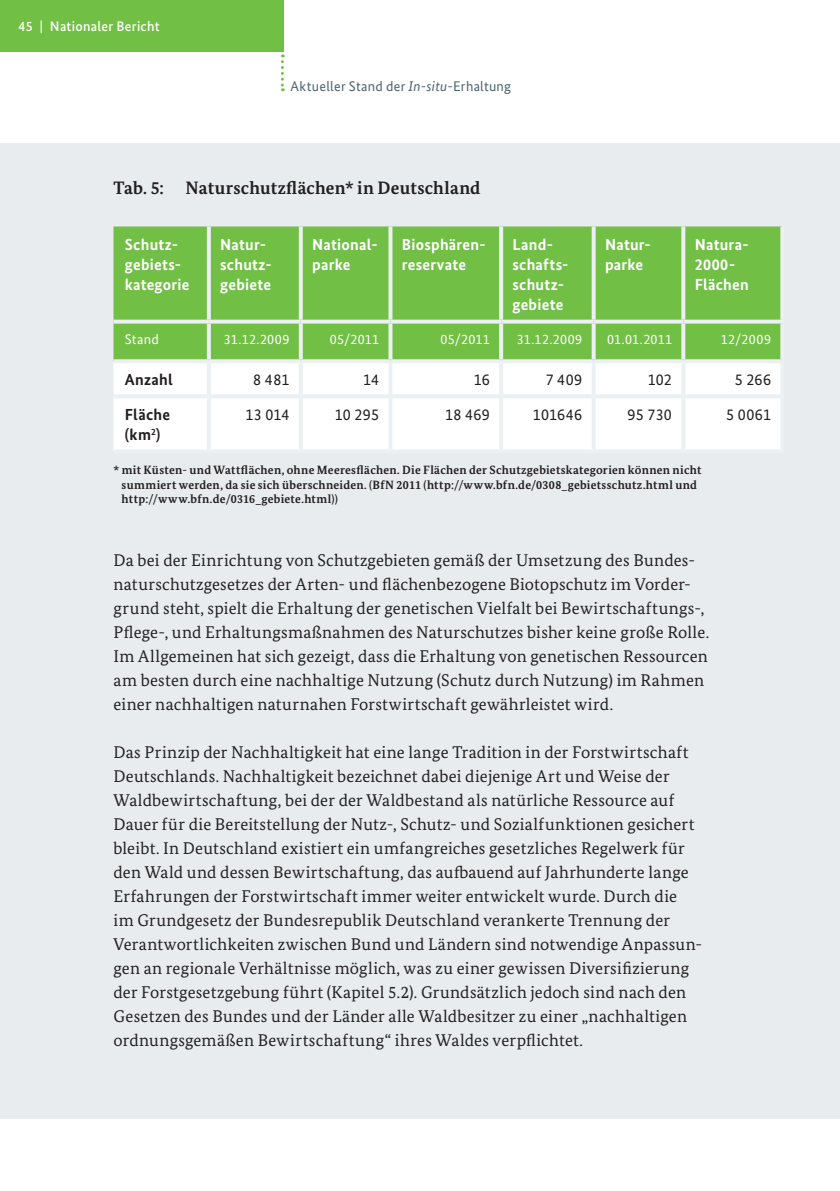
<style>
.page{position:relative;width:840px;height:1191px;background:#fff}
.page>*{position:absolute;margin:0;border:0;box-sizing:border-box;transform-origin:0 0}
.t1{font:700 18px "Bundes Serif";letter-spacing:.015em;color:#231f20}
.t2{font:17px/24px "Bundes Serif";letter-spacing:.015em;color:#231f20}
.t3{font:700 16px/20px "Bundes Sans";letter-spacing:.015em;color:#fff}
.t4{font:16px "Bundes Sans";letter-spacing:.015em;color:#231f20}
.t5{font:700 16px/20px "Bundes Sans";letter-spacing:.015em;color:#231f20}
.t6{font:14px "Bundes Sans";letter-spacing:.02em;color:#fff}
.t7{font:14px "Bundes Sans";letter-spacing:.02em;color:#4d636e}
.t8{font:500 14px "Bundes Sans";letter-spacing:.02em;color:#fff}
.t9{font:700 12px/14.4px "Bundes Serif";letter-spacing:.025em;color:#231f20}
.s1{font-style:italic}
</style>
<div class="page">
<div style="left:0;top:143px;width:839px;height:975px;background:#e8ecef"></div>
<div style="left:0;top:0;width:283px;height:52px;background:#71bf44"></div>
<svg style="left:281px;top:55px;width:2px;height:36px"></svg>
<div style="left:113px;top:226px;width:666px;height:133px;background:#71bf44"></div>
<div style="left:113px;top:363px;width:666px;height:86px;background:#fff"></div>
<svg style="left:207px;top:226px;width:4px;height:93px"></svg>
<svg style="left:298px;top:226px;width:4px;height:93px"></svg>
<svg style="left:388px;top:226px;width:4px;height:93px"></svg>
<svg style="left:499px;top:226px;width:4px;height:93px"></svg>
<svg style="left:591px;top:226px;width:4px;height:93px"></svg>
<svg style="left:681px;top:226px;width:4px;height:93px"></svg>
<svg style="left:779px;top:226px;width:4px;height:93px"></svg>
<svg style="left:113px;top:319px;width:96px;height:4px"></svg>
<svg style="left:209px;top:319px;width:91px;height:4px"></svg>
<svg style="left:207px;top:323px;width:4px;height:36px"></svg>
<svg style="left:300px;top:319px;width:90px;height:4px"></svg>
<svg style="left:298px;top:323px;width:4px;height:36px"></svg>
<svg style="left:390px;top:319px;width:111px;height:4px"></svg>
<svg style="left:388px;top:323px;width:4px;height:36px"></svg>
<svg style="left:501px;top:319px;width:92px;height:4px"></svg>
<svg style="left:499px;top:323px;width:4px;height:36px"></svg>
<svg style="left:593px;top:319px;width:90px;height:4px"></svg>
<svg style="left:591px;top:323px;width:4px;height:36px"></svg>
<svg style="left:683px;top:319px;width:100px;height:4px"></svg>
<svg style="left:681px;top:323px;width:4px;height:36px"></svg>
<svg style="left:779px;top:323px;width:4px;height:36px"></svg>
<svg style="left:113px;top:359px;width:96px;height:2px"></svg>
<svg style="left:209px;top:359px;width:91px;height:1px"></svg>
<hr style="left:207px;top:363px;width:4px;height:31px;background:#ecf0f2">
<svg style="left:300px;top:359px;width:90px;height:2px"></svg>
<svg style="left:298px;top:363px;width:4px;height:31px"></svg>
<svg style="left:390px;top:359px;width:111px;height:2px"></svg>
<hr style="left:388px;top:363px;width:4px;height:31px;background:#ecf0f2">
<svg style="left:501px;top:359px;width:92px;height:2px"></svg>
<hr style="left:499px;top:363px;width:4px;height:31px;background:#ecf0f2">
<svg style="left:593px;top:359px;width:90px;height:2px"></svg>
<hr style="left:591px;top:363px;width:4px;height:31px;background:#ecf0f2">
<svg style="left:683px;top:359px;width:100px;height:2px"></svg>
<hr style="left:681px;top:363px;width:4px;height:31px;background:#ecf0f2">
<svg style="left:779px;top:363px;width:2px;height:31px"></svg>
<hr style="left:113px;top:394px;width:96px;height:4px;background:#ecf0f2">
<hr style="left:209px;top:394px;width:91px;height:4px;background:#ecf0f2">
<hr style="left:207px;top:398px;width:4px;height:51px;background:#ecf0f2">
<hr style="left:300px;top:394px;width:90px;height:4px;background:#ecf0f2">
<svg style="left:298px;top:398px;width:4px;height:51px"></svg>
<hr style="left:390px;top:394px;width:111px;height:4px;background:#ecf0f2">
<hr style="left:388px;top:398px;width:4px;height:51px;background:#ecf0f2">
<hr style="left:501px;top:394px;width:92px;height:4px;background:#ecf0f2">
<hr style="left:499px;top:398px;width:4px;height:51px;background:#ecf0f2">
<hr style="left:593px;top:394px;width:90px;height:4px;background:#ecf0f2">
<hr style="left:591px;top:398px;width:4px;height:51px;background:#ecf0f2">
<hr style="left:683px;top:394px;width:100px;height:4px;background:#ecf0f2">
<hr style="left:681px;top:398px;width:4px;height:51px;background:#ecf0f2">
<svg style="left:779px;top:398px;width:2px;height:51px"></svg>
<hr style="left:113px;top:449px;width:96px;height:4px;background:#ecf0f2">
<hr style="left:209px;top:449px;width:91px;height:4px;background:#ecf0f2">
<hr style="left:300px;top:449px;width:90px;height:4px;background:#ecf0f2">
<hr style="left:390px;top:449px;width:111px;height:4px;background:#ecf0f2">
<hr style="left:501px;top:449px;width:92px;height:4px;background:#ecf0f2">
<hr style="left:593px;top:449px;width:90px;height:4px;background:#ecf0f2">
<hr style="left:683px;top:449px;width:100px;height:4px;background:#ecf0f2">
<p class="t8" style="left:19px;top:18px;width:143px">45 | Nationaler Bericht</p>
<p class="t7" style="left:290px;top:77px;width:222px">Aktueller Stand der <span class="s1">In-situ-</span>Erhaltung</p>
<p class="t1" style="left:113px;top:177px;width:368px">Tab. 5: Naturschutzflächen* in Deutschland</p>
<p class="t3" style="left:125px;top:235px;width:66px">Schutz&shy;gebiets&shy;kategorie</p>
<p class="t3" style="left:220px;top:235px;width:53px">Natur&shy;schutz&shy;gebiete</p>
<p class="t3" style="left:312px;top:235px;width:67px">National&shy;parke</p>
<p class="t3" style="left:401px;top:235px;width:85px">Biosphären&shy;reservate</p>
<p class="t3" style="left:512px;top:235px;width:57px">Land&shy;schafts&shy;schutz&shy;gebiete</p>
<p class="t3" style="left:604px;top:235px;width:47px">Natur&shy;parke</p>
<p class="t3" style="left:694px;top:235px;width:56px">Natura-<br>2000-<br>Flächen</p>
<p class="t6" style="left:125px;top:330px;width:35px">Stand</p>
<p class="t6" style="left:224px;top:330px;width:67px">31.12.2009</p>
<p class="t6" style="left:330px;top:330px;width:51px">05/2011</p>
<p class="t6" style="left:440px;top:330px;width:51px">05/2011</p>
<p class="t6" style="left:516px;top:330px;width:67px">31.12.2009</p>
<p class="t6" style="left:606px;top:330px;width:66px">01.01.2011</p>
<p class="t6" style="left:720px;top:330px;width:52px">12/2009</p>
<p class="t5" style="left:125px;top:369px;width:49px">Anzahl</p>
<p class="t4" style="left:253px;top:370px;width:38px">8 481</p>
<p class="t4" style="left:363px;top:370px;width:17px">14</p>
<p class="t4" style="left:473px;top:370px;width:18px">16</p>
<p class="t4" style="left:545px;top:370px;width:38px">7 409</p>
<p class="t4" style="left:647px;top:370px;width:26px">102</p>
<p class="t4" style="left:734px;top:370px;width:38px">5 266</p>
<p class="t5" style="left:125px;top:404px;width:47px">Fläche (km<sup>2</sup>)</p>
<p class="t4" style="left:245px;top:405px;width:45px">13 014</p>
<p class="t4" style="left:334px;top:405px;width:46px">10 295</p>
<p class="t4" style="left:445px;top:405px;width:46px">18 469</p>
<p class="t4" style="left:532px;top:405px;width:51px">101646</p>
<p class="t4" style="left:627px;top:405px;width:46px">95 730</p>
<p class="t4" style="left:725px;top:405px;width:46px">5 0061</p>
<p class="t9" style="left:121px;top:463px;width:581px;text-indent:-8px">* mit Küsten- und Wattflächen, ohne Meeresflächen. Die Flächen der Schutzgebietskategorien können nicht summiert werden, da sie sich überschneiden. (BfN 2011 (http://www.bfn.de/0308_gebietsschutz.html und http://www.bfn.de/0316_gebiete.html))</p>
<p class="t2" style="left:113px;top:548px;width:596px">Da bei der Einrichtung von Schutzgebieten gemäß der Umsetzung des Bundes&shy;naturschutzgesetzes der Arten- und flächenbezogene Biotopschutz im Vorder&shy;grund steht, spielt die Erhaltung der genetischen Vielfalt bei Bewirtschaftungs-, Pflege-, und Erhaltungsmaßnahmen des Naturschutzes bisher keine große Rolle.<br>Im Allgemeinen hat sich gezeigt, dass die Erhaltung von genetischen Ressourcen am besten durch eine nachhaltige Nutzung (Schutz durch Nutzung) im Rahmen einer nachhaltigen naturnahen Forstwirtschaft gewährleistet wird.</p>
<p class="t2" style="left:113px;top:740px;width:590px">Das Prinzip der Nachhaltigkeit hat eine lange Tradition in der Forstwirtschaft Deutschlands. Nachhaltigkeit bezeichnet dabei diejenige Art und Weise der Waldbewirtschaftung, bei der der Waldbestand als natürliche Ressource auf Dauer für die Bereitstellung der Nutz-, Schutz- und Sozialfunktionen gesichert bleibt. In Deutschland existiert ein umfangreiches gesetzliches Regelwerk für den Wald und dessen Bewirtschaftung, das aufbauend auf Jahrhunderte lange Erfahrungen der Forstwirtschaft immer weiter entwickelt wurde. Durch die<br>im Grundgesetz der Bundesrepublik Deutschland verankerte Trennung der Verantwortlichkeiten zwischen Bund und Ländern sind notwendige Anpassun&shy;gen an regionale Verhältnisse möglich, was zu einer gewissen Diversifizierung der Forstgesetzgebung führt (Kapitel 5.2). Grundsätzlich jedoch sind nach den Gesetzen des Bundes und der Länder alle Waldbesitzer zu einer „nachhaltigen ordnungsgemäßen Bewirtschaftung“ ihres Waldes verpflichtet.</p>
</div>
